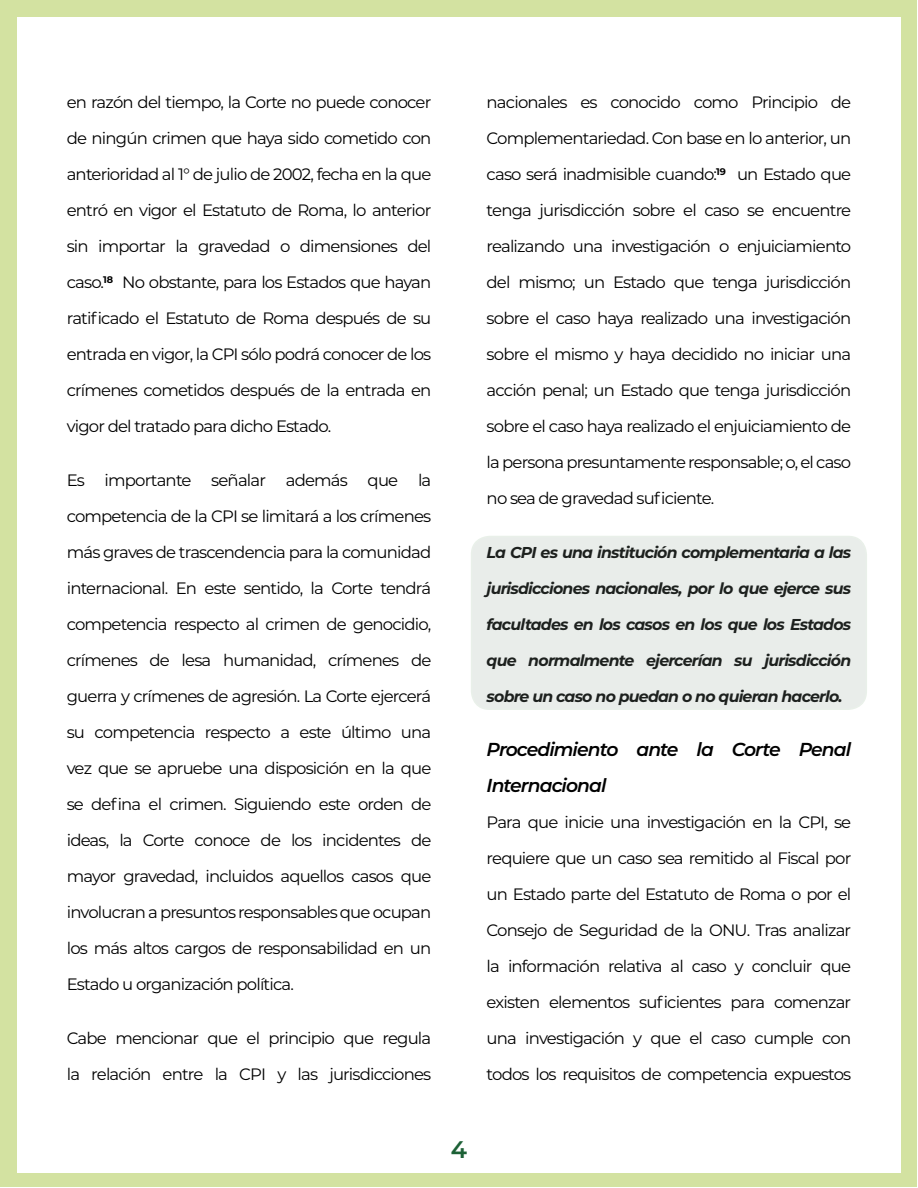
<style>
.page{position:relative;width:918px;height:1188px;background:#fff}
.page>*{position:absolute;margin:0;border:0;box-sizing:border-box;transform-origin:0 0}
.t1{font:600 24px "Montserrat";color:#1c6136}
.Subtitulo_CEIGB{font:italic 600 18.75px/36px "Montserrat";letter-spacing:-.05em;color:#000}
.Texto_CEIGB{font:16.5px/36px "Montserrat";letter-spacing:-.05em;color:#000;text-align:justify}
.Resalte_CEIGB{font:italic 700 15.75px "Montserrat";letter-spacing:-.05em;color:#000}
</style>
<div class="page">
<div style="left:1px;top:1px;width:916px;height:1186px;background:#d3e2a1"></div>
<div style="left:17px;top:17px;width:884px;height:1155px;background:#fff"></div>
<div style="left:472px;top:536px;width:394px;height:173px;background:#e9edea;border-radius:18px"></div>
<div style="left:471px;top:536px;width:396px;height:174px;border:2px solid #92b792;border-radius:18px"></div>
<p class="Texto_CEIGB" style="left:67px;top:84px;width:366px">en razón del tiempo, la Corte no puede conocer de ningún crimen que haya sido cometido con anterioridad al 1° de julio de 2002, fecha en la que entró en vigor el Estatuto de Roma, lo anterior sin importar la gravedad o dimensiones del caso.<sup>18</sup> No obstante, para los Estados que hayan ratificado el Estatuto de Roma después de su entrada en vigor, la CPI sólo podrá conocer de los crímenes cometidos después de la entrada en vigor del tratado para dicho Estado.</p>
<p class="Texto_CEIGB" style="left:67px;top:462px;width:366px">Es importante señalar además que la competencia de la CPI se limitará a los crímenes más graves de trascendencia para la comunidad internacional. En este sentido, la Corte tendrá competencia respecto al crimen de genocidio, crímenes de lesa humanidad, crímenes de guerra y crímenes de agresión. La Corte ejercerá su competencia respecto a este último una vez que se apruebe una disposición en la que se defina el crimen. Siguiendo este orden de ideas, la Corte conoce de los incidentes de mayor gravedad, incluidos aquellos casos que involucran a presuntos responsables que ocupan los más altos cargos de responsabilidad en un Estado u organización política.</p>
<p class="Texto_CEIGB" style="left:67px;top:1020px;width:366px">Cabe mencionar que el principio que regula la relación entre la CPI y las jurisdicciones</p>
<p class="Texto_CEIGB" style="left:487px;top:84px;width:366px">nacionales es conocido como Principio de Complementariedad. Con base en lo anterior, un caso será inadmisible cuando:<sup>19</sup> un Estado que tenga jurisdicción sobre el caso se encuentre realizando una investigación o enjuiciamiento del mismo; un Estado que tenga jurisdicción sobre el caso haya realizado una investigación sobre el mismo y haya decidido no iniciar una acción penal; un Estado que tenga jurisdicción sobre el caso haya realizado el enjuiciamiento de la persona presuntamente responsable; o, el caso no sea de gravedad suficiente.</p>
<p class="Resalte_CEIGB" style="left:487px;top:541px;width:366px">La CPI es una institución complementaria a las</p>
<p class="Resalte_CEIGB" style="left:487px;top:577px;width:366px">jurisdicciones nacionales, por lo que ejerce sus</p>
<p class="Resalte_CEIGB" style="left:487px;top:613px;width:366px">facultades en los casos en los que los Estados</p>
<p class="Resalte_CEIGB" style="left:487px;top:649px;width:366px">que normalmente ejercerían su jurisdicción</p>
<p class="Resalte_CEIGB" style="left:487px;top:685px;width:358px">sobre un caso no puedan o no quieran hacerlo.</p>
<p class="Subtitulo_CEIGB" style="left:487px;top:731px;width:366px">Procedimiento ante la Corte Penal<br>Internacional</p>
<p class="Texto_CEIGB" style="left:487px;top:804px;width:366px">Para que inicie una investigación en la CPI, se requiere que un caso sea remitido al Fiscal por un Estado parte del Estatuto de Roma o por el Consejo de Seguridad de la ONU. Tras analizar la información relativa al caso y concluir que existen elementos suficientes para comenzar una investigación y que el caso cumple con todos los requisitos de competencia expuestos</p>
<h1 class="t1" style="left:451px;top:1133px;width:18px">4</h1>
</div>
